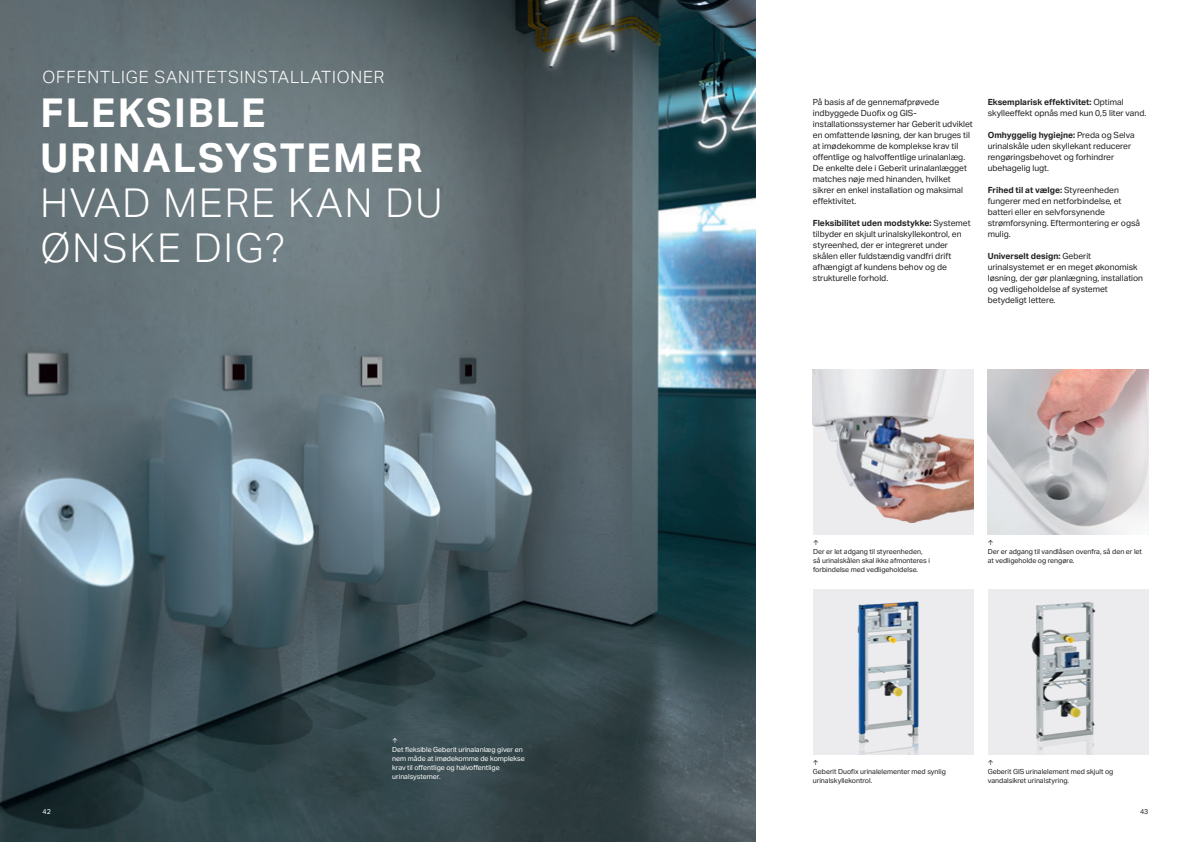
<style>
.page{position:relative;width:1191px;height:842px;background:#fff}
.page>*{position:absolute;margin:0;border:0;box-sizing:border-box;transform-origin:0 0}
.t1{font:700 40px/45px "Aktiv Grotesk Geberit";letter-spacing:.05em;color:#fff}
.t2{font:300 40px/45px "Aktiv Grotesk Geberit";letter-spacing:.05em;color:#fff}
.t3{font:300 17px "Aktiv Grotesk Geberit";letter-spacing:.05em;color:#fff}
.t4{font:8.5px/11px "Aktiv Grotesk Geberit";color:#231f20}
.t5{font:7px/9px "Aktiv Grotesk Geberit";color:#231f20}
.t6{font:7px/9px "Aktiv Grotesk Geberit";color:#fff}
.s1{font-weight:700}
</style>
<div class="page">
<img style="left:0;top:0;width:755px;height:842px">
<div style="left:987px;top:589px;width:161px;height:165px;background:#ececee"></div>
<img style="left:1031px;top:602px;width:65px;height:152px">
<div style="left:813px;top:589px;width:160px;height:165px;background:#ececee"></div>
<img style="left:857px;top:601px;width:62px;height:153px">
<div style="left:813px;top:369px;width:160px;height:165px;background:#ececee"></div>
<img style="left:813px;top:369px;width:160px;height:153px">
<img style="left:987px;top:369px;width:161px;height:165px">
<h2 class="t3" style="left:43px;top:68px;width:343px">OFFENTLIGE SANITETSINSTALLATIONER</h2>
<h1 class="t1" style="left:40px;top:90px;width:383px">FLEKSIBLE<br>URINALSYSTEMER</h1>
<h1 class="t2" style="left:40px;top:181px;width:403px">HVAD MERE KAN DU<br>ØNSKE DIG?</h1>
<p class="t6" style="left:392px;top:736px;width:134px">↑<br>Det fleksible Geberit urinalanlæg giver en nem måde at imødekomme de komplekse krav til offentlige og halvoffentlige urinalsystemer.</p>
<p class="t4" style="left:813px;top:97px;width:161px">På basis af de gennemafprøvede indbyggede Duofix og GIS&shy;installationssystemer har Geberit udviklet en omfattende løsning, der kan bruges til at imødekomme de komplekse krav til offentlige og halvoffentlige urinalanlæg.<br>De enkelte dele i Geberit urinalanlægget matches nøje med hinanden, hvilket sikrer en enkel installation og maksimal effektivitet.</p>
<p class="t4" style="left:813px;top:218px;width:159px"><span class="s1">Fleksibilitet uden modstykke:</span> Systemet tilbyder en skjult urinalskyllekontrol, en styreenhed, der er integreret under skålen eller fuldstændig vandfri drift afhængigt af kundens behov og de strukturelle forhold.</p>
<p class="t4" style="left:987px;top:97px;width:160px"><span class="s1">Eksemplarisk effektivitet:</span> Optimal skylleeffekt opnås med kun 0,5 liter vand.</p>
<p class="t4" style="left:987px;top:130px;width:149px"><span class="s1">Omhyggelig hygiejne:</span> Preda og Selva urinalskåle uden skyllekant reducerer rengøringsbehovet og forhindrer ubehagelig lugt.</p>
<p class="t4" style="left:987px;top:185px;width:154px"><span class="s1">Frihed til at vælge:</span> Styreenheden fungerer med en netforbindelse, et batteri eller en selvforsynende strømforsyning. Eftermontering er også mulig.</p>
<p class="t4" style="left:987px;top:251px;width:157px"><span class="s1">Universelt design:</span> Geberit urinalsystemet er en meget økonomisk løsning, der gør planlægning, installation og vedligeholdelse af systemet betydeligt lettere.</p>
<p class="t5" style="left:813px;top:538px;width:118px">↑<br>Der er let adgang til styreenheden, så urinalskålen skal ikke afmonteres i forbindelse med vedligeholdelse.</p>
<p class="t5" style="left:987px;top:538px;width:156px">↑<br>Der er adgang til vandlåsen ovenfra, så den er let at vedligeholde og rengøre.</p>
<p class="t5" style="left:813px;top:758px;width:134px">↑<br>Geberit Duofix urinalelementer med synlig urinalskyllekontrol.</p>
<p class="t5" style="left:987px;top:758px;width:127px">↑<br>Geberit GIS urinalelement med skjult og vandalsikret urinalstyring.</p>
<p class="t6" style="left:43px;top:807px;width:10px">42</p>
<p class="t5" style="left:1140px;top:807px;width:10px">43</p>
</div>
